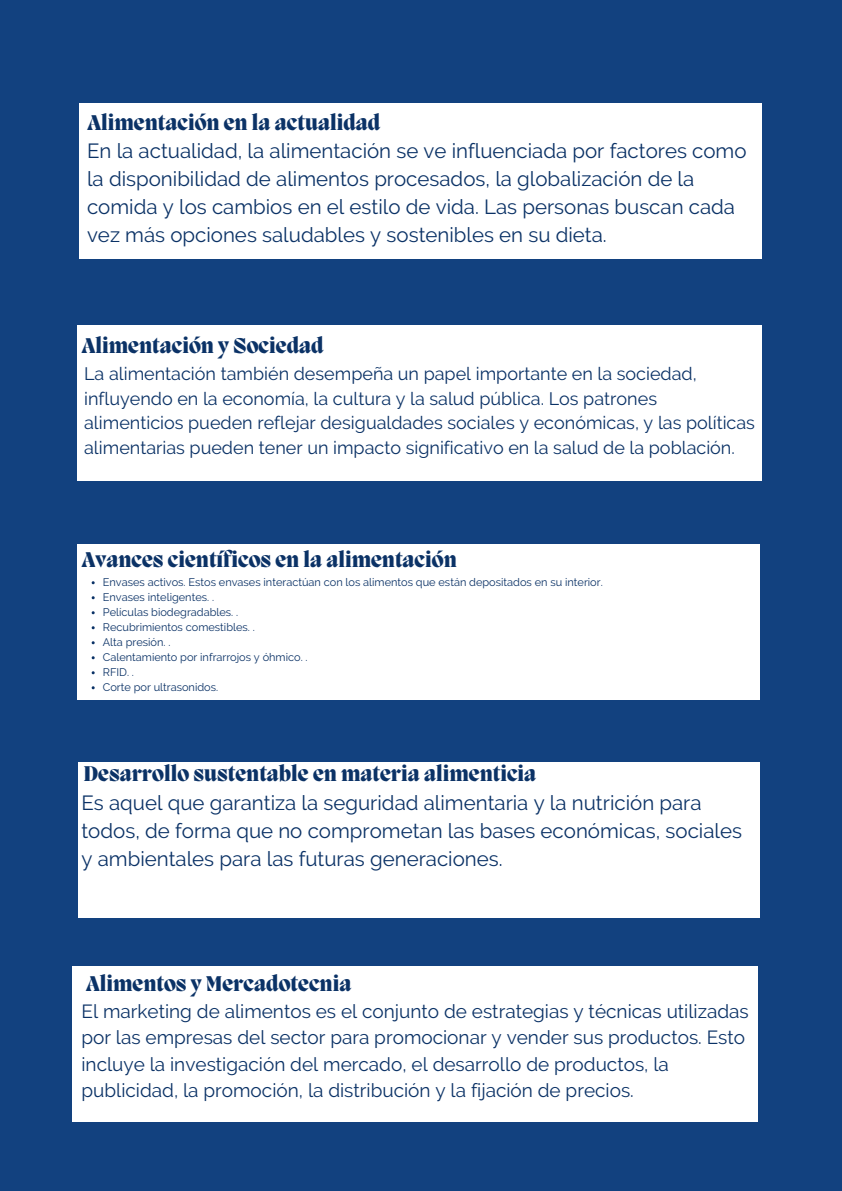
<style>
.page{position:relative;width:842px;height:1191px;background:#fff}
.page>*{position:absolute;margin:0;border:0;box-sizing:border-box;transform-origin:0 0}
.t1{font:800 21.9px "Migra";color:#0b3266}
.t2{font:20.5px/28.1px "Raleway";color:#0b3266}
.t3{font:19px/26.2px "Raleway";color:#0b3266}
.t4{font:18px/24.7px "Raleway";color:#0b3266}
.t5{font:11px "Raleway";color:#0b3266}
</style>
<div class="page">
<div style="left:0;top:0;width:842px;height:1190px;background:#12417f"></div>
<div style="left:80px;top:103px;width:682px;height:156px;background:#fff"></div>
<div style="left:78px;top:325px;width:684px;height:156px;background:#fff"></div>
<div style="left:77px;top:544px;width:682px;height:155px;background:#fff"></div>
<div style="left:78px;top:762px;width:682px;height:155px;background:#fff"></div>
<div style="left:72px;top:965px;width:685px;height:156px;background:#fff"></div>
<p class="t1" style="left:87px;top:113px;width:295px">Alimentación en la actualidad</p>
<p class="t2" style="left:87px;top:136px;width:661px">En la actualidad, la alimentación se ve influenciada por factores como la disponibilidad de alimentos procesados, la globalización de la comida y los cambios en el estilo de vida. Las personas buscan cada vez más opciones saludables y sostenibles en su dieta.</p>
<p class="t1" style="left:81px;top:335px;width:244px">Alimentación y Sociedad</p>
<p class="t4" style="left:84px;top:361px;width:672px">La alimentación también desempeña un papel importante en la sociedad, influyendo en la economía, la cultura y la salud pública. Los patrones alimenticios pueden reflejar desigualdades sociales y económicas, y las políticas alimentarias pueden tener un impacto significativo en la salud de la población.</p>
<p class="t1" style="left:81px;top:549px;width:377px">Avances científicos en la alimentación</p>
<p class="t5" style="left:103px;top:575px;width:501px">Envases activos. Estos envases interactúan con los alimentos que están depositados en su interior.</p>
<p class="t5" style="left:103px;top:590px;width:113px">Envases inteligentes. .</p>
<p class="t5" style="left:103px;top:605px;width:137px">Películas biodegradables. .</p>
<p class="t5" style="left:103px;top:620px;width:154px">Recubrimientos comestibles. .</p>
<p class="t5" style="left:103px;top:635px;width:69px">Alta presión. .</p>
<p class="t5" style="left:103px;top:650px;width:206px">Calentamiento por infrarrojos y óhmico. .</p>
<p class="t5" style="left:103px;top:665px;width:33px">RFID. .</p>
<p class="t5" style="left:103px;top:680px;width:117px">Corte por ultrasonidos.</p>
<p class="t1" style="left:83px;top:763px;width:454px">Desarrollo sustentable en materia alimenticia</p>
<p class="t2" style="left:81px;top:788px;width:662px">Es aquel que garantiza la seguridad alimentaria y la nutrición para todos, de forma que no comprometan las bases económicas, sociales y ambientales para las futuras generaciones.</p>
<p class="t1" style="left:86px;top:973px;width:267px">Alimentos y Mercadotecnia</p>
<p class="t3" style="left:81px;top:998px;width:669px">El marketing de alimentos es el conjunto de estrategias y técnicas utilizadas por las empresas del sector para promocionar y vender sus productos. Esto incluye la investigación del mercado, el desarrollo de productos, la publicidad, la promoción, la distribución y la fijación de precios.</p>
</div>
